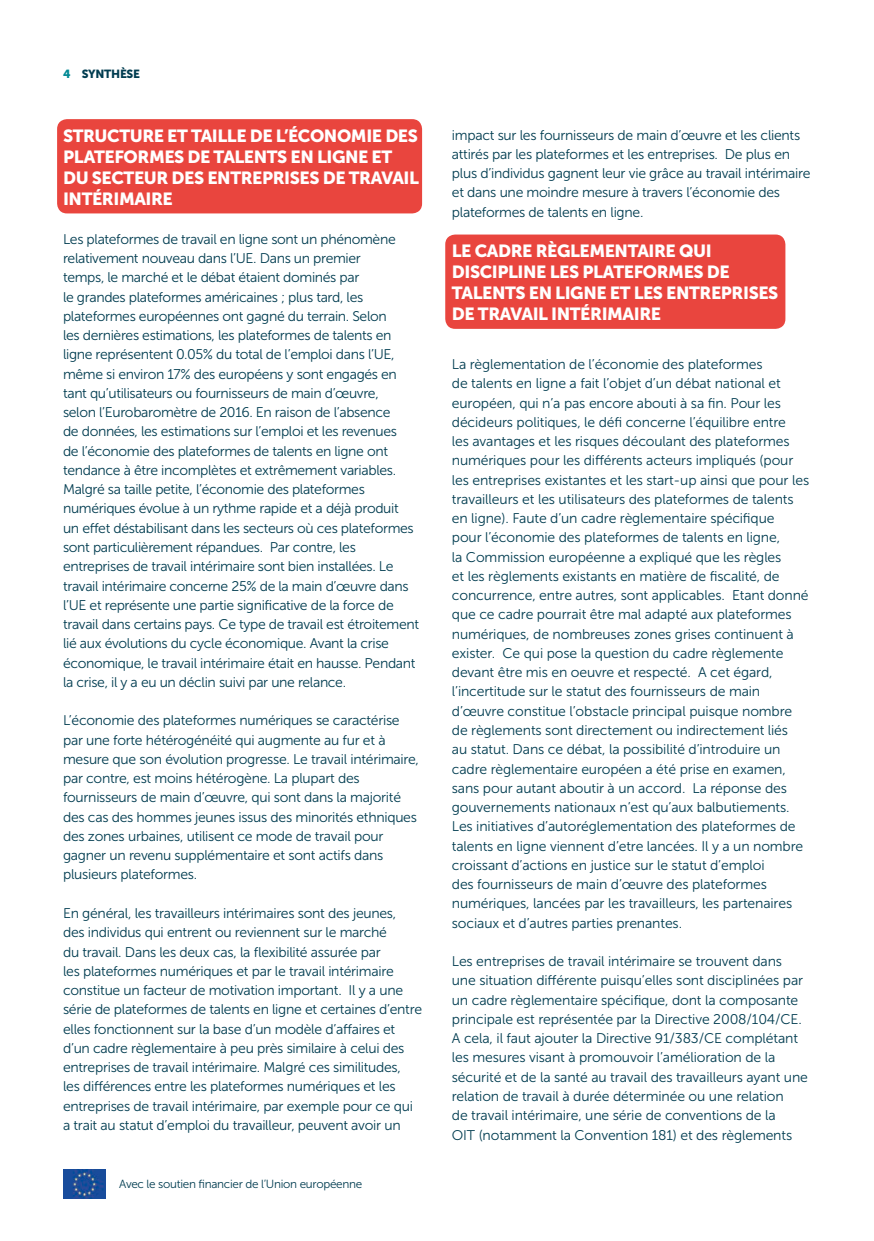
<style>
.page{position:relative;width:874px;height:1241px;background:#fff}
.page>*{position:absolute;margin:0;border:0;box-sizing:border-box;transform-origin:0 0}
.t1{font:17.5px/21px "Museo Sans 900";letter-spacing:-.025em;color:#fff}
.t2{font:14px/19.2px "Museo Sans 300";letter-spacing:-.02em;color:#003c50}
.t3{font:11.72px "Museo Sans 300";letter-spacing:-.025em;color:#003c50}
.t4{font:11.72px "Museo Sans 900";letter-spacing:-.025em;color:#003c50}
.s1{color:#008994}
</style>
<div class="page">
<div style="left:57px;top:119px;width:365px;height:94px;background:#e9453e;border-radius:10px"></div>
<div style="left:445px;top:234px;width:340px;height:95px;background:#e9453e;border-radius:10px"></div>
<img style="left:63px;top:1169px;width:43px;height:28px">
<p class="t4" style="left:63px;top:67px;width:78px"><span class="s1">4</span> SYNTHÈSE</p>
<p class="t1" style="left:63px;top:125px;width:357px">STRUCTURE ET TAILLE DE L’ÉCONOMIE DES<br>PLATEFORMES DE TALENTS EN LIGNE ET<br>DU SECTEUR DES ENTREPRISES DE TRAVAIL<br>INTÉRIMAIRE</p>
<p class="t2" style="left:63px;top:229px;width:357px">Les plateformes de travail en ligne sont un phénomène relativement nouveau dans l’UE. Dans un premier<br>temps, le marché et le débat étaient dominés par<br>le grandes plateformes américaines ; plus tard, les plateformes européennes ont gagné du terrain. Selon<br>les dernières estimations, les plateformes de talents en ligne représentent 0.05% du total de l’emploi dans l’UE, même si environ 17% des européens y sont engagés en tant qu’utilisateurs ou fournisseurs de main d’œuvre,<br>selon l’Eurobaromètre de 2016. En raison de l’absence<br>de données, les estimations sur l’emploi et les revenues<br>de l’économie des plateformes de talents en ligne ont tendance à être incomplètes et extrêmement variables.<br>Malgré sa taille petite, l’économie des plateformes numériques évolue à un rythme rapide et a déjà produit<br>un effet déstabilisant dans les secteurs où ces plateformes sont particulièrement répandues. Par contre, les entreprises de travail intérimaire sont bien installées. Le travail intérimaire concerne 25% de la main d’œuvre dans l’UE et représente une partie significative de la force de travail dans certains pays. Ce type de travail est étroitement lié aux évolutions du cycle économique. Avant la crise économique, le travail intérimaire était en hausse. Pendant la crise, il y a eu un déclin suivi par une relance.</p>
<p class="t2" style="left:63px;top:711px;width:357px">L’économie des plateformes numériques se caractérise par une forte hétérogénéité qui augmente au fur et à mesure que son évolution progresse. Le travail intérimaire, par contre, est moins hétérogène. La plupart des fournisseurs de main d’œuvre, qui sont dans la majorité des cas des hommes jeunes issus des minorités ethniques des zones urbaines, utilisent ce mode de travail pour gagner un revenu supplémentaire et sont actifs dans plusieurs plateformes.</p>
<p class="t2" style="left:63px;top:903px;width:360px">En général, les travailleurs intérimaires sont des jeunes,<br>des individus qui entrent ou reviennent sur le marché<br>du travail. Dans les deux cas, la flexibilité assurée par<br>les plateformes numériques et par le travail intérimaire constitue un facteur de motivation important. Il y a une série de plateformes de talents en ligne et certaines d’entre elles fonctionnent sur la base d’un modèle d’affaires et d’un cadre règlementaire à peu près similaire à celui des entreprises de travail intérimaire. Malgré ces similitudes,<br>les différences entre les plateformes numériques et les entreprises de travail intérimaire, par exemple pour ce qui a trait au statut d’emploi du travailleur, peuvent avoir un</p>
<p class="t3" style="left:119px;top:1177px;width:244px">Avec le soutien financier de l’Union européenne</p>
<p class="t2" style="left:451px;top:125px;width:360px">impact sur les fournisseurs de main d’œuvre et les clients attirés par les plateformes et les entreprises. De plus en plus d’individus gagnent leur vie grâce au travail intérimaire et dans une moindre mesure à travers l’économie des plateformes de talents en ligne.</p>
<p class="t1" style="left:451px;top:240px;width:328px">LE CADRE RÈGLEMENTAIRE QUI<br>DISCIPLINE LES PLATEFORMES DE<br>TALENTS EN LIGNE ET LES ENTREPRISES<br>DE TRAVAIL INTÉRIMAIRE</p>
<p class="t2" style="left:451px;top:354px;width:358px">La règlementation de l’économie des plateformes<br>de talents en ligne a fait l’objet d’un débat national et européen, qui n’a pas encore abouti à sa fin. Pour les décideurs politiques, le défi concerne l’équilibre entre<br>les avantages et les risques découlant des plateformes numériques pour les différents acteurs impliqués (pour les entreprises existantes et les start-up ainsi que pour les travailleurs et les utilisateurs des plateformes de talents en ligne). Faute d’un cadre règlementaire spécifique<br>pour l’économie des plateformes de talents en ligne,<br>la Commission européenne a expliqué que les règles<br>et les règlements existants en matière de fiscalité, de concurrence, entre autres, sont applicables. Etant donné que ce cadre pourrait être mal adapté aux plateformes numériques, de nombreuses zones grises continuent à exister. Ce qui pose la question du cadre règlemente devant être mis en oeuvre et respecté. A cet égard, l’incertitude sur le statut des fournisseurs de main d’œuvre constitue l’obstacle principal puisque nombre de règlements sont directement ou indirectement liés<br>au statut. Dans ce débat, la possibilité d’introduire un cadre règlementaire européen a été prise en examen, sans pour autant aboutir à un accord. La réponse des gouvernements nationaux n’est qu’aux balbutiements.<br>Les initiatives d’autoréglementation des plateformes de talents en ligne viennent d’etre lancées. Il y a un nombre croissant d’actions en justice sur le statut d’emploi<br>des fournisseurs de main d’œuvre des plateformes numériques, lancées par les travailleurs, les partenaires sociaux et d’autres parties prenantes.</p>
<p class="t2" style="left:451px;top:951px;width:357px">Les entreprises de travail intérimaire se trouvent dans une situation différente puisqu’elles sont disciplinées par un cadre règlementaire spécifique, dont la composante principale est représentée par la Directive 2008/104/CE.<br>A cela, il faut ajouter la Directive 91/383/CE complétant les mesures visant à promouvoir l’amélioration de la sécurité et de la santé au travail des travailleurs ayant une relation de travail à durée déterminée ou une relation<br>de travail intérimaire, une série de conventions de la<br>OIT (notamment la Convention 181) et des règlements</p>
</div>
